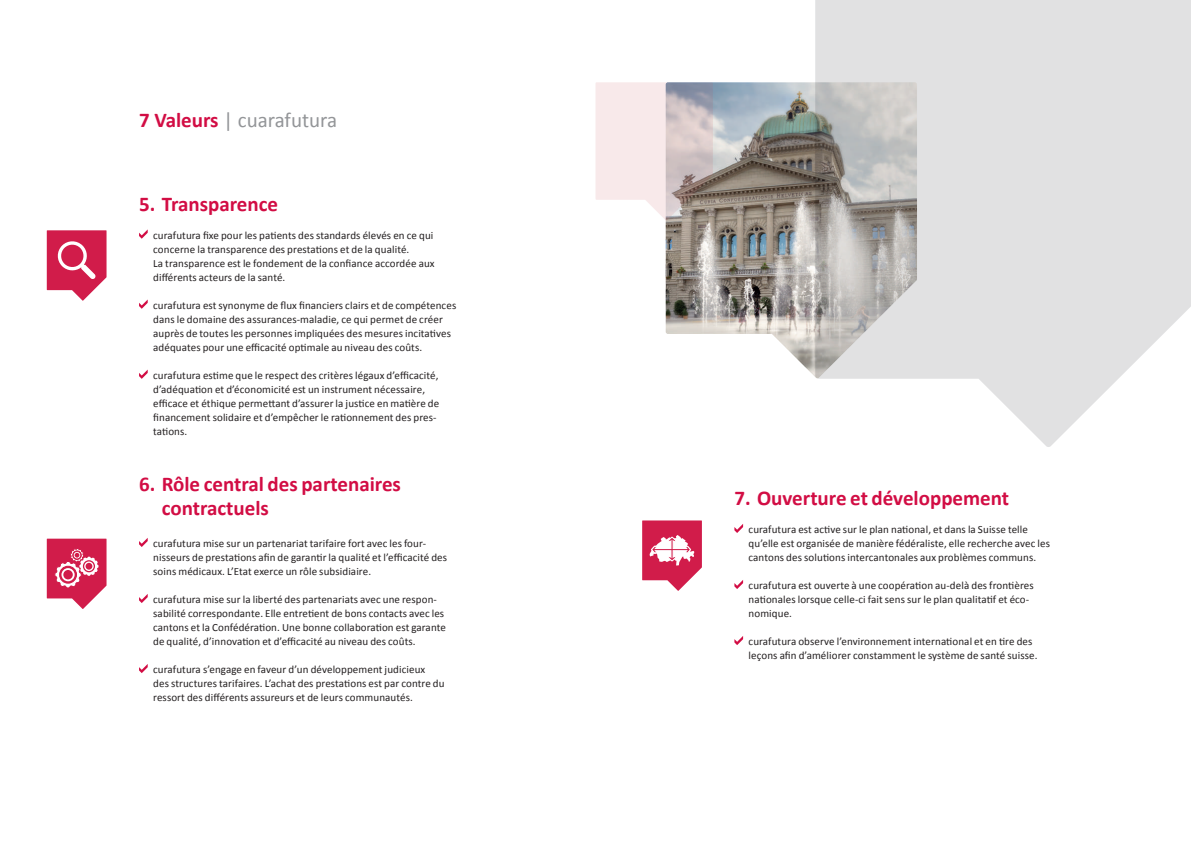
<style>
.page{position:relative;width:1191px;height:843px;background:#fff}
.page>*{position:absolute;margin:0;border:0;box-sizing:border-box;transform-origin:0 0}
.t1{font:700 21px/24px "Calibri";color:#d20d44}
.t2{font:21px "Calibri";color:#939598}
.t3{font:11px/14px "Calibri";letter-spacing:.01em;color:#231f20}
.s1{font-weight:700;color:#d20d44}
</style>
<div class="page">
<svg style="left:139px;top:229px;width:9px;height:9px"></svg>
<svg style="left:139px;top:299px;width:9px;height:9px"></svg>
<svg style="left:139px;top:369px;width:9px;height:9px"></svg>
<svg style="left:139px;top:538px;width:9px;height:8px"></svg>
<svg style="left:139px;top:594px;width:9px;height:8px"></svg>
<svg style="left:139px;top:664px;width:9px;height:8px"></svg>
<svg style="left:734px;top:524px;width:9px;height:8px"></svg>
<svg style="left:734px;top:580px;width:9px;height:8px"></svg>
<svg style="left:734px;top:636px;width:9px;height:8px"></svg>
<svg style="left:47px;top:230px;width:60px;height:70px"></svg>
<svg style="left:642px;top:520px;width:60px;height:70px"></svg>
<svg style="left:47px;top:538px;width:60px;height:70px"></svg>
<svg style="left:815px;top:0;width:376px;height:447px;fill:#e1e1e2"></svg>
<img style="left:666px;top:82px;width:251px;height:296px">
<svg style="left:595px;top:82px;width:118px;height:138px;background:#dfd3d4"></svg>
<h1 class="t2" style="left:139px;top:106px;width:200px"><span class="s1">7 Valeurs</span> | cuarafutura</h1>
<h1 class="t1" style="left:139px;top:191px;width:141px">5. Transparence</h1>
<p class="t3" style="left:153px;top:228px;width:283px">curafutura fixe pour les patients des standards élevés en ce qui concerne la transparence des prestations et de la qualité.<br>La transparence est le fondement de la confiance accordée aux différents acteurs de la santé.</p>
<p class="t3" style="left:153px;top:298px;width:305px">curafutura est synonyme de flux financiers clairs et de compétences dans le domaine des assurances-maladie, ce qui permet de créer auprès de toutes les personnes impliquées des mesures incitatives adéquates pour une efficacité optimale au niveau des coûts.</p>
<p class="t3" style="left:153px;top:368px;width:288px">curafutura estime que le respect des critères légaux d’efficacité, d’adéquation et d’économicité est un instrument nécessaire, efficace et éthique permettant d’assurer la justice en matière de financement solidaire et d’empêcher le rationnement des pres&shy;tations.</p>
<h1 class="t1" style="left:162px;top:471px;width:241px;text-indent:-23px">6. Rôle central des partenaires contractuels</h1>
<p class="t3" style="left:153px;top:536px;width:295px">curafutura mise sur un partenariat tarifaire fort avec les four&shy;nisseurs de prestations afin de garantir la qualité et l’efficacité des soins médicaux. L’Etat exerce un rôle subsidiaire.</p>
<p class="t3" style="left:153px;top:592px;width:294px">curafutura mise sur la liberté des partenariats avec une respon&shy;sabilité correspondante. Elle entretient de bons contacts avec les cantons et la Confédération. Une bonne collaboration est garante de qualité, d’innovation et d’efficacité au niveau des coûts.</p>
<p class="t3" style="left:153px;top:662px;width:293px">curafutura s’engage en faveur d’un développement judicieux<br>des structures tarifaires. L’achat des prestations est par contre du ressort des différents assureurs et de leurs communautés.</p>
<h1 class="t1" style="left:734px;top:485px;width:276px">7. Ouverture et développement</h1>
<p class="t3" style="left:748px;top:522px;width:303px">curafutura est active sur le plan national, et dans la Suisse telle qu’elle est organisée de manière fédéraliste, elle recherche avec les cantons des solutions intercantonales aux problèmes communs.</p>
<p class="t3" style="left:748px;top:578px;width:287px">curafutura est ouverte à une coopération au-delà des frontières nationales lorsque celle-ci fait sens sur le plan qualitatif et éco&shy;nomique.</p>
<p class="t3" style="left:748px;top:634px;width:290px">curafutura observe l’environnement international et en tire des leçons afin d’améliorer constamment le système de santé suisse.</p>
</div>
